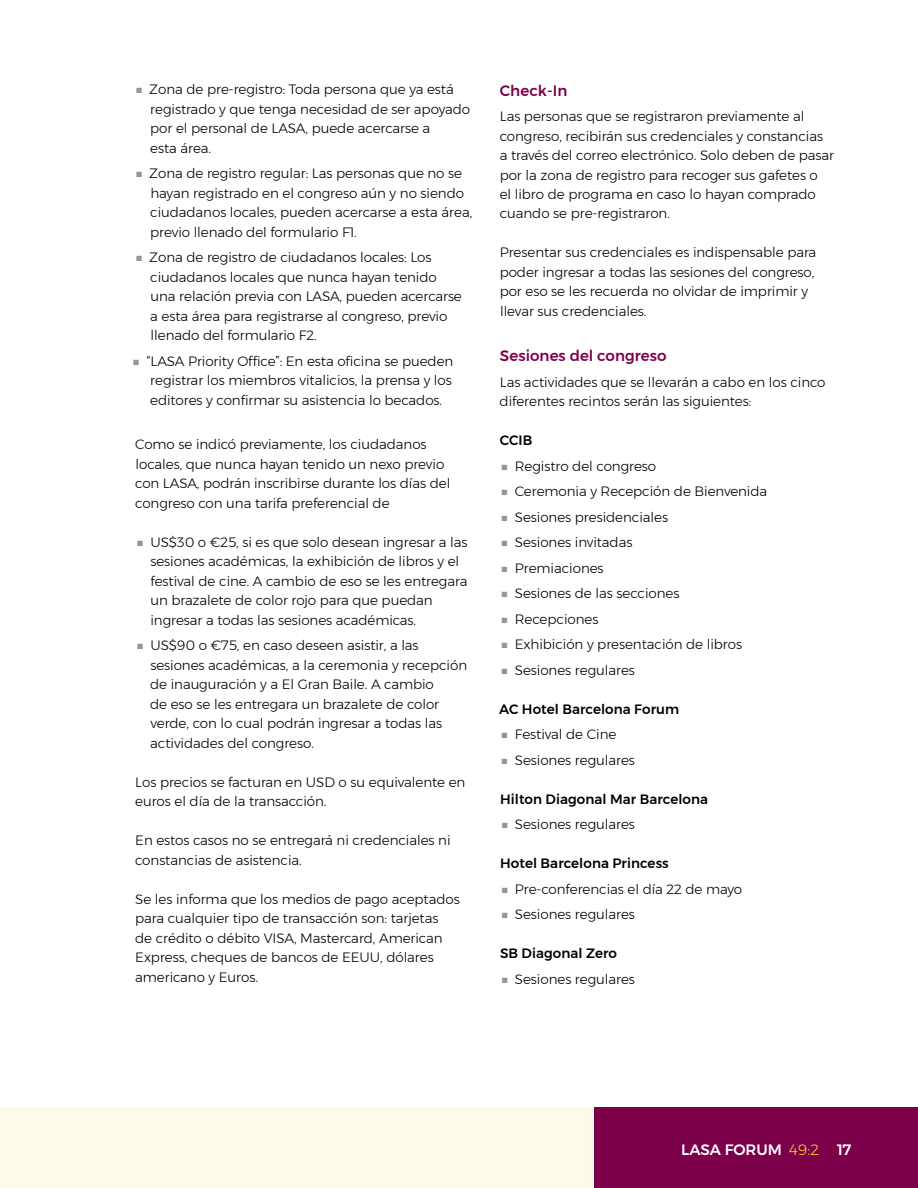
<style>
.page{position:relative;width:918px;height:1188px;background:#fff}
.page>*{position:absolute;margin:0;border:0;box-sizing:border-box;transform-origin:0 0}
.t1{font:500 15px "Montserrat";letter-spacing:.005em;color:#7d004a}
.t2{font:500 15px "Montserrat";color:#fff}
.t3{font:300 13.5px/19.5px "Montserrat";letter-spacing:-.005em;color:#000}
.t4{font:500 13.5px "Montserrat";letter-spacing:.005em;color:#000}
.s1{font-weight:600;color:#939598}
.s2{font-weight:300;color:#f7cd36}
</style>
<div class="page">
<div style="left:0;top:1107px;width:594px;height:81px;background:#fefaeb"></div>
<div style="left:594px;top:1107px;width:324px;height:81px;background:#7d004a"></div>
<p class="t3" style="left:150px;top:79px;width:322px;text-indent:-15px"><span class="s1">■</span> Zona de pre-registro: Toda persona que ya está registrado y que tenga necesidad de ser apoyado por el personal de LASA, puede acercarse a<br>esta área.</p>
<p class="t3" style="left:150px;top:163px;width:324px;text-indent:-15px"><span class="s1">■</span> Zona de registro regular: Las personas que no se hayan registrado en el congreso aún y no siendo ciudadanos locales, pueden acercarse a esta área, previo llenado del formulario F1.</p>
<p class="t3" style="left:150px;top:247px;width:313px;text-indent:-15px"><span class="s1">■</span> Zona de registro de ciudadanos locales: Los ciudadanos locales que nunca hayan tenido una relación previa con LASA, pueden acercarse a esta área para registrarse al congreso, previo llenado del formulario F2.</p>
<p class="t3" style="left:150px;top:351px;width:305px;text-align:justify;text-indent:-18px"><span class="s1">■</span> “LASA Priority Office”: En esta oficina se pueden registrar los miembros vitalicios, la prensa y los editores y confirmar su asistencia lo becados.</p>
<p class="t3" style="left:135px;top:435px;width:317px">Como se indicó previamente, los ciudadanos locales, que nunca hayan tenido un nexo previo con LASA, podrán inscribirse durante los días del congreso con una tarifa preferencial de</p>
<p class="t3" style="left:150px;top:532px;width:319px;text-indent:-14px"><span class="s1">■</span> US$30 o €25, si es que solo desean ingresar a las sesiones académicas, la exhibición de libros y el festival de cine. A cambio de eso se les entregara un brazalete de color rojo para que puedan ingresar a todas las sesiones académicas.</p>
<p class="t3" style="left:150px;top:636px;width:319px;text-indent:-14px"><span class="s1">■</span> US$90 o €75, en caso deseen asistir, a las sesiones académicas, a la ceremonia y recepción de inauguración y a El Gran Baile. A cambio<br>de eso se les entregara un brazalete de color verde, con lo cual podrán ingresar a todas las actividades del congreso.</p>
<p class="t3" style="left:135px;top:772px;width:332px">Los precios se facturan en USD o su equivalente en euros el día de la transacción.</p>
<p class="t3" style="left:135px;top:831px;width:317px">En estos casos no se entregará ni credenciales ni constancias de asistencia.</p>
<p class="t3" style="left:135px;top:889px;width:326px">Se les informa que los medios de pago aceptados para cualquier tipo de transacción son: tarjetas<br>de crédito o débito VISA, Mastercard, American Express, cheques de bancos de EEUU, dólares americano y Euros.</p>
<p class="t1" style="left:500px;top:78px;width:69px">Check-In</p>
<p class="t3" style="left:500px;top:106px;width:336px">Las personas que se registraron previamente al congreso, recibirán sus credenciales y constancias<br>a través del correo electrónico. Solo deben de pasar por la zona de registro para recoger sus gafetes o<br>el libro de programa en caso lo hayan comprado cuando se pre-registraron.</p>
<p class="t3" style="left:500px;top:243px;width:318px">Presentar sus credenciales es indispensable para poder ingresar a todas las sesiones del congreso, por eso se les recuerda no olvidar de imprimir y llevar sus credenciales.</p>
<p class="t1" style="left:500px;top:344px;width:168px">Sesiones del congreso</p>
<p class="t3" style="left:500px;top:372px;width:327px">Las actividades que se llevarán a cabo en los cinco diferentes recintos serán las siguientes:</p>
<p class="t4" style="left:500px;top:430px;width:34px">CCIB</p>
<p class="t3" style="left:501px;top:456px;width:157px"><span class="s1">■</span> Registro del congreso</p>
<p class="t3" style="left:501px;top:481px;width:268px"><span class="s1">■</span> Ceremonia y Recepción de Bienvenida</p>
<p class="t3" style="left:501px;top:507px;width:169px"><span class="s1">■</span> Sesiones presidenciales</p>
<p class="t3" style="left:501px;top:532px;width:133px"><span class="s1">■</span> Sesiones invitadas</p>
<p class="t3" style="left:501px;top:558px;width:105px"><span class="s1">■</span> Premiaciones</p>
<p class="t3" style="left:501px;top:583px;width:180px"><span class="s1">■</span> Sesiones de las secciones</p>
<p class="t3" style="left:501px;top:609px;width:99px"><span class="s1">■</span> Recepciones</p>
<p class="t3" style="left:501px;top:634px;width:243px"><span class="s1">■</span> Exhibición y presentación de libros</p>
<p class="t3" style="left:501px;top:660px;width:136px"><span class="s1">■</span> Sesiones regulares</p>
<p class="t4" style="left:499px;top:698px;width:181px">AC Hotel Barcelona Forum</p>
<p class="t3" style="left:501px;top:724px;width:117px"><span class="s1">■</span> Festival de Cine</p>
<p class="t3" style="left:501px;top:750px;width:136px"><span class="s1">■</span> Sesiones regulares</p>
<p class="t4" style="left:500px;top:788px;width:209px">Hilton Diagonal Mar Barcelona</p>
<p class="t3" style="left:501px;top:814px;width:136px"><span class="s1">■</span> Sesiones regulares</p>
<p class="t4" style="left:500px;top:853px;width:170px">Hotel Barcelona Princess</p>
<p class="t3" style="left:501px;top:879px;width:243px"><span class="s1">■</span> Pre-conferencias el día 22 de mayo</p>
<p class="t3" style="left:501px;top:904px;width:136px"><span class="s1">■</span> Sesiones regulares</p>
<p class="t4" style="left:500px;top:943px;width:119px">SB Diagonal Zero</p>
<p class="t3" style="left:501px;top:969px;width:136px"><span class="s1">■</span> Sesiones regulares</p>
<p class="t2" style="left:681px;top:1138px;width:172px">LASA FORUM <span class="s2">49:2</span> 17</p>
</div>
